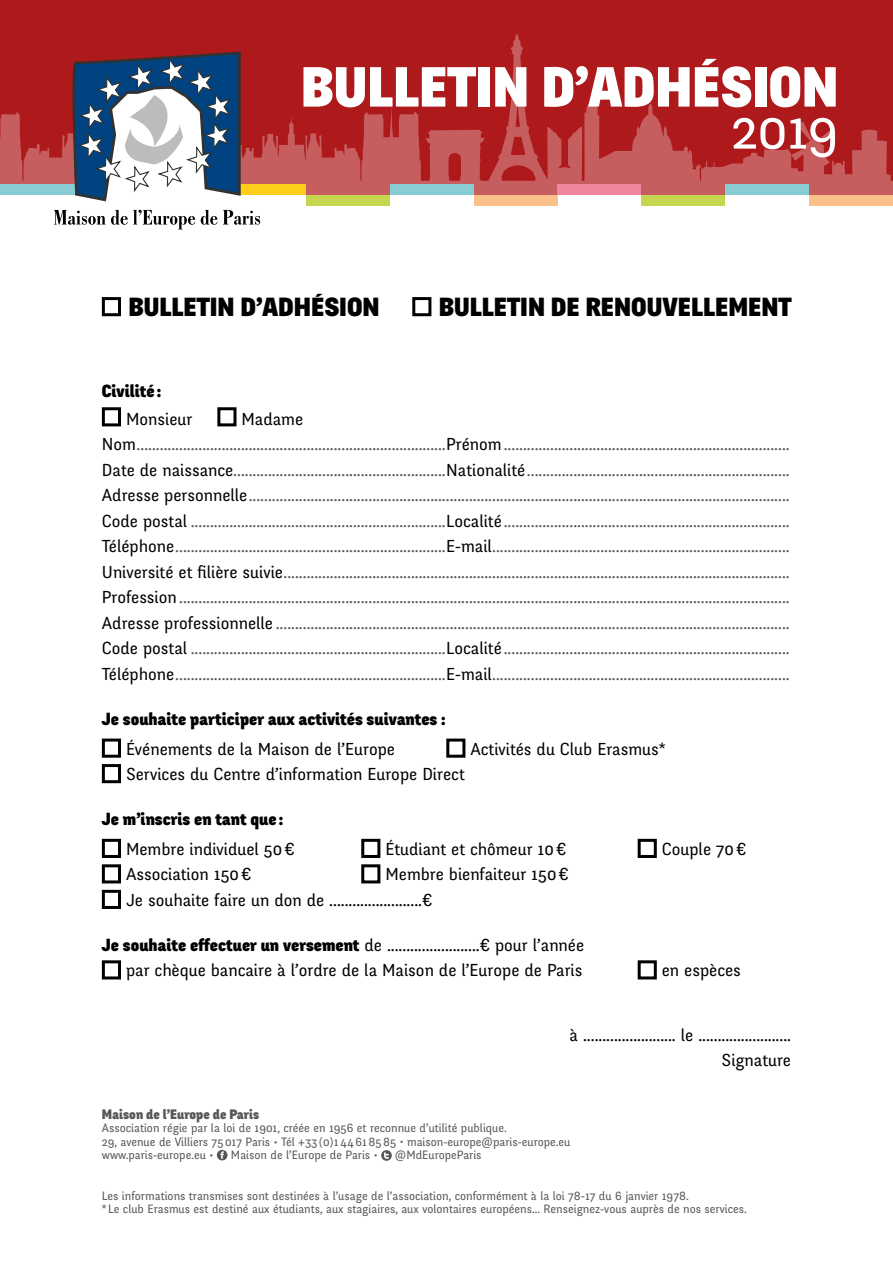
<style>
.page{position:relative;width:893px;height:1263px;background:#fff}
.page>*{position:absolute;margin:0;border:0;box-sizing:border-box;transform-origin:0 0}
.t1{font:900 55.5px "Fengardo Neue";letter-spacing:-.005em;color:#fff}
.t2{font:55.5px "Fengardo Neue";color:#fff}
.t3{font:900 25.8px "Fengardo Neue";color:#000}
.t4{font:17.25px/25.5px "Fengardo Neue";color:#575756}
.t5{font:17.25px/25.5px "Fengardo Neue";color:#000;text-align:right}
.t6{font:900 17.25px "Fengardo Neue";color:#000}
.t7{font:900 13.5px "Fengardo Neue";color:#575756}
.t8{font:12px/13.5px "Fengardo Neue";color:#575756}
.s1{color:#000}
.s2{font-weight:900}
</style>
<div class="page">
<div style="left:0;top:0;width:893px;height:195px;background:#ae191c"></div>
<svg style="left:227px;top:34px;width:666px;height:171px"></svg>
<div style="left:306px;top:195px;width:84px;height:10px;background:#c7d64f"></div>
<div style="left:474px;top:195px;width:83px;height:10px;background:#fac28a"></div>
<div style="left:390px;top:184px;width:84px;height:11px;background:#88cdd3"></div>
<div style="left:222px;top:184px;width:84px;height:11px;background:#ffcd1c"></div>
<div style="left:557px;top:184px;width:84px;height:11px;background:#f0869d"></div>
<div style="left:641px;top:195px;width:84px;height:10px;background:#c7d64f"></div>
<div style="left:809px;top:195px;width:84px;height:10px;background:#fac28a"></div>
<div style="left:725px;top:184px;width:84px;height:11px;background:#88cdd3"></div>
<div style="left:102px;top:297px;width:19px;height:19px;border:3px solid #000"></div>
<div style="left:412px;top:297px;width:19px;height:19px;border:3px solid #000"></div>
<div style="left:102px;top:407px;width:19px;height:19px;border:3px solid #000"></div>
<div style="left:217px;top:407px;width:19px;height:19px;border:3px solid #000"></div>
<div style="left:102px;top:738px;width:19px;height:20px;border:3px solid #000"></div>
<div style="left:446px;top:738px;width:19px;height:20px;border:3px solid #000"></div>
<div style="left:102px;top:764px;width:19px;height:19px;border:3px solid #000"></div>
<div style="left:102px;top:839px;width:19px;height:19px;border:3px solid #000"></div>
<div style="left:361px;top:839px;width:19px;height:19px;border:3px solid #000"></div>
<div style="left:638px;top:839px;width:19px;height:19px;border:3px solid #000"></div>
<div style="left:102px;top:864px;width:19px;height:19px;border:3px solid #000"></div>
<div style="left:361px;top:864px;width:19px;height:19px;border:3px solid #000"></div>
<div style="left:102px;top:890px;width:19px;height:19px;border:3px solid #000"></div>
<div style="left:102px;top:960px;width:19px;height:19px;border:3px solid #000"></div>
<div style="left:638px;top:960px;width:19px;height:19px;border:3px solid #000"></div>
<svg style="left:217px;top:1150px;width:10px;height:10px"></svg>
<svg style="left:381px;top:1150px;width:11px;height:11px"></svg>
<svg style="left:0;top:53px;width:260px;height:176px"></svg>
<h1 class="t1" style="left:301px;top:56px;width:539px">BULLETIN D’ADHÉSION</h1>
<h1 class="t2" style="left:730px;top:98px;width:110px">2019</h1>
<h2 class="t3" style="left:128px;top:293px;width:253px">BULLETIN D’ADHÉSION</h2>
<h2 class="t3" style="left:439px;top:293px;width:354px">BULLETIN DE RENOUVELLEMENT</h2>
<p class="t6" style="left:102px;top:381px;width:61px">Civilité :</p>
<p class="t5" style="left:126px;top:407px;width:68px">Monsieur</p>
<p class="t4" style="left:102px;top:407px;width:689px;text-indent:140px"><span class="s1">Madame Nom</span>................................................................................<span class="s1">Prénom</span>..........................................................................<br><span class="s1">Date de naissance</span>.......................................................<span class="s1">Nationalité</span>....................................................................<br><span class="s1">Adresse personnelle</span>............................................................................................................................................<br><span class="s1">Code postal</span> ..................................................................<span class="s1">Localité</span>..........................................................................<br><span class="s1">Téléphone</span>......................................................................<span class="s1">E-mail</span>.............................................................................<br><span class="s1">Université et filière suivie</span>...................................................................................................................................<br><span class="s1">Profession</span> ..............................................................................................................................................................<br><span class="s1">Adresse professionnelle</span> .....................................................................................................................................<br><span class="s1">Code postal</span> ..................................................................<span class="s1">Localité</span>..........................................................................<br><span class="s1">Téléphone</span>......................................................................<span class="s1">E-mail</span>.............................................................................</p>
<p class="t6" style="left:102px;top:709px;width:345px">Je souhaite participer aux activités suivantes :</p>
<p class="t5" style="left:126px;top:736px;width:271px">Événements de la Maison de l’Europe</p>
<p class="t5" style="left:470px;top:736px;width:197px">Activités du Club Erasmus*</p>
<p class="t5" style="left:126px;top:762px;width:340px">Services du Centre d’information Europe Direct</p>
<p class="t6" style="left:102px;top:809px;width:177px">Je m’inscris en tant que :￼￼￼￼￼￼￼￼￼￼￼￼￼￼￼</p>
<p class="t5" style="left:126px;top:837px;width:170px">Membre individuel 50€</p>
<p class="t5" style="left:385px;top:837px;width:182px">Étudiant et chômeur 10€</p>
<p class="t5" style="left:662px;top:837px;width:86px">Couple 70€</p>
<p class="t5" style="left:126px;top:862px;width:127px">Association 150€</p>
<p class="t5" style="left:126px;top:862px;width:444px;text-align:left;text-indent:259px">Membre bienfaiteur 150€<br>Je souhaite faire un don de ........................€</p>
<p class="t5" style="left:102px;top:933px;width:484px"><span class="s2">Je souhaite effectuer un versement</span> de ........................€ pour l’année par chèque bancaire à l’ordre de la Maison de l’Europe de Paris</p>
<p class="t5" style="left:662px;top:958px;width:81px">en espèces</p>
<p class="t5" style="left:570px;top:1023px;width:223px">à ........................ le ........................<br>Signature</p>
<p class="t7" style="left:102px;top:1106px;width:159px">Maison de l’Europe de Paris</p>
<p class="t8" style="left:102px;top:1121px;width:470px">Association régie par la loi de 1901, créée en 1956 et reconnue d’utilité publique.<br>29, avenue de Villiers 75017 Paris • Tél +33(0)144618585 • maison-europe@paris-europe.eu www.paris-europe.eu •</p>
<p class="t8" style="left:231px;top:1148px;width:148px">Maison de l’Europe de Paris •</p>
<p class="t8" style="left:395px;top:1148px;width:88px">@MdEuropeParis</p>
<p class="t8" style="left:102px;top:1189px;width:647px">Les informations transmises sont destinées à l’usage de l’association, conformément à la loi 78-17 du 6 janvier 1978.<br>* Le club Erasmus est destiné aux étudiants, aux stagiaires, aux volontaires européens... Renseignez-vous auprès de nos services.</p>
</div>
